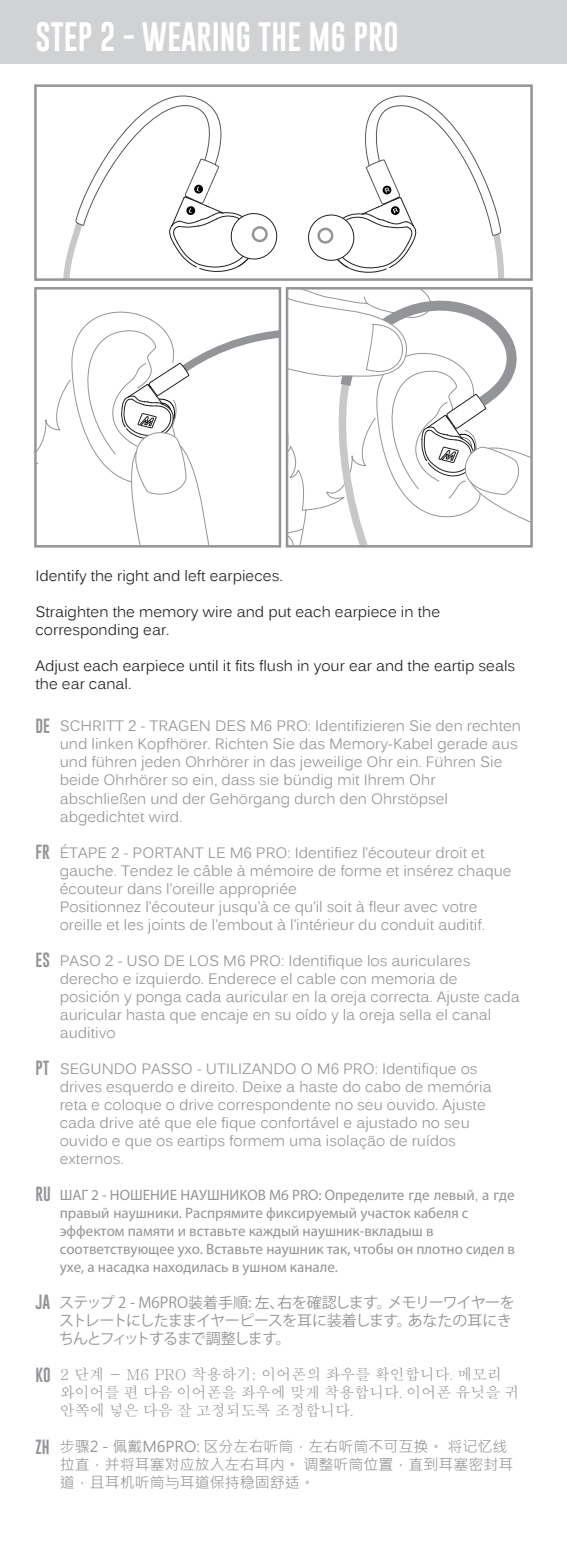
<style>
.page{position:relative;width:567px;height:1560px;background:#fff}
.page>*{position:absolute;margin:0;border:0;box-sizing:border-box;transform-origin:0 0}
.t1{font:30px "Gobold";color:#fff}
.t2{font:15px/18px "Kalinga";color:#939598}
.t3{font:15px/18px "Myriad Pro";color:#939598}
.t4{font:15px/18px "Kalinga";color:#231f20}
.t5{font:15px/18px "Koz Go Pr 6 N";letter-spacing:-.05em;color:#939598}
.t6{font:15px/18px "Microsoft Jheng Hei";color:#939598}
.t7{font:500 15px/18px "Adobe Myungjo Std";color:#939598}
.t8{font:15px "Gobold";color:#939598}
.s1{font-family:"Kalinga"}
.s2{font-family:"Kalinga";font-weight:400}
</style>
<div class="page">
<div style="left:0;top:0;width:567px;height:63px;background:#d1d2d4"></div>
<svg style="left:308px;top:95px;width:197px;height:183px"></svg>
<svg style="left:63px;top:95px;width:215px;height:183px"></svg>
<div style="left:34px;top:84px;width:499px;height:197px;border:2px solid #939598"></div>
<svg style="left:37px;top:311px;width:122px;height:165px"></svg>
<svg style="left:116px;top:325px;width:162px;height:219px"></svg>
<div style="left:34px;top:287px;width:247px;height:260px;border:2px solid #939598"></div>
<svg style="left:289px;top:290px;width:241px;height:246px"></svg>
<div style="left:286px;top:287px;width:247px;height:260px;border:2px solid #939598"></div>
<h1 class="t1" style="left:35px;top:17px;width:365px">STEP 2 - WEARING THE M6 PRO</h1>
<p class="t4" style="left:35px;top:568px;width:249px">Identify the right and left earpieces.</p>
<p class="t4" style="left:35px;top:604px;width:406px">Straighten the memory wire and put each earpiece in the corresponding ear.</p>
<p class="t4" style="left:35px;top:658px;width:481px">Adjust each earpiece until it fits flush in your ear and the eartip seals the ear canal.</p>
<p class="t8" style="left:35px;top:716px;width:16px">DE</p>
<p class="t2" style="left:60px;top:718px;width:463px">SCHRITT 2 - TRAGEN DES M6 PRO: Identifizieren Sie den rechten und linken Kopfhörer. Richten Sie das Memory-Kabel gerade aus und führen jeden Ohrhörer in das jeweilige Ohr ein. Führen Sie beide Ohrhörer so ein, dass sie bündig mit Ihrem Ohr abschließen und der Gehörgang durch den Ohrstöpsel abgedichtet wird.</p>
<p class="t2" style="left:60px;top:844px;width:454px">ÉTAPE 2 - PORTANT LE M6 PRO: Identifiez l’écouteur droit et gauche. Tendez le câble à mémoire de forme et insérez chaque écouteur dans l’oreille appropriée<br>Positionnez l’écouteur jusqu’à ce qu’il soit à fleur avec votre oreille et les joints de l’embout à l’intérieur du conduit auditif.</p>
<p class="t2" style="left:60px;top:952px;width:462px">PASO 2 - USO DE LOS M6 PRO: Identifique los auriculares derecho e izquierdo. Enderece el cable con memoria de posición y ponga cada auricular en la oreja correcta. Ajuste cada auricular hasta que encaje en su oído y la oreja sella el canal auditivo</p>
<p class="t2" style="left:60px;top:1060px;width:433px">SEGUNDO PASSO - UTILIZANDO O M6 PRO: Identifique os drives esquerdo e direito. Deixe a haste do cabo de memória reta e coloque o drive correspondente no seu ouvido. Ajuste cada drive até que ele fique confortável e ajustado no seu ouvido e que os eartips formem uma isolação de ruídos externos.</p>
<p class="t3" style="left:60px;top:1185px;width:457px">ШАГ 2 - НОШЕНИЕ НАУШНИКОВ M6 PRO: Определите где левый<span class="s1">,</span> а где правый наушники. Распрямите фиксируемый участок кабеля с эффектом памяти и вставьте каждый наушник-вкладыш в соответствующее ухо. Вставьте наушник так, чтобы он плотно сидел в ухе, а насадка находилась в ушном канале.</p>
<p class="t5" style="left:59px;top:1293px;width:457px">ステップ 2 - M6PRO装着手順: 左、右を確認します。メモリーワイヤーをストレートにしたままイヤーピースを耳に装着します。あなたの耳にきちんとフィットするまで調整します。</p>
<p class="t7" style="left:60px;top:1365px;width:461px">2 단계 - M6 PRO 착용하기: 이어폰의 좌우를 확인합니다<span class="s2">.</span> 메모리 와이어를 편 다음 이어폰을 좌우에 맞게 착용합니다<span class="s2">.</span> 이어폰 유닛을 귀 안쪽에 넣은 다음 잘 고정되도록 조정합니다<span class="s2">.</span></p>
<p class="t6" style="left:60px;top:1437px;width:455px">步骤2 - 佩戴M6PRO: 区分左右听筒，左右听筒不可互换。 将记忆线拉直，并将耳塞对应放入左右耳内。 调整听筒位置，直到耳塞密封耳道，且耳机听筒与耳道保持稳固舒适。</p>
<p class="t8" style="left:35px;top:842px;width:16px">FR</p>
<p class="t8" style="left:35px;top:950px;width:16px">ES</p>
<p class="t8" style="left:35px;top:1058px;width:16px">PT</p>
<p class="t8" style="left:35px;top:1184px;width:17px">RU</p>
<p class="t8" style="left:35px;top:1292px;width:16px">JA</p>
<p class="t8" style="left:35px;top:1364px;width:17px">KO</p>
<p class="t8" style="left:35px;top:1436px;width:16px">ZH</p>
</div>
